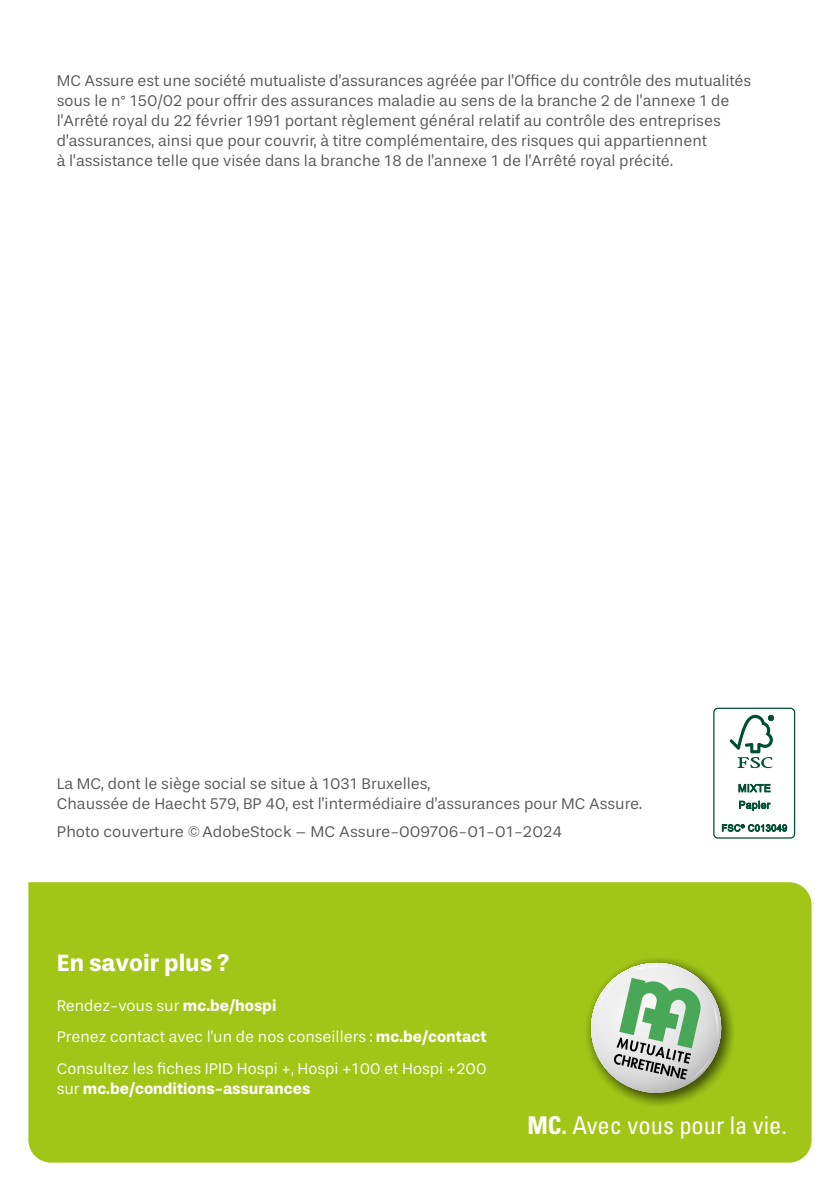
<style>
.page{position:relative;width:840px;height:1191px;background:#fff}
.page>*{position:absolute;margin:0;border:0;box-sizing:border-box;transform-origin:0 0}
.t1{font:condensed 24.4px "Univers LT Std";color:#fff}
.t2{font:700 24px "Stevie Sans";color:#fff}
.t3{font:16px/20px "Stevie Sans";color:#575756}
.t4{font:16px/31.4px "Stevie Sans";color:#fff}
.t5{font:700 16px "Stevie Sans";color:#fff}
.s1{font-weight:700}
.s2{font-weight:400}
</style>
<div class="page">
<div style="left:28px;top:882px;width:783px;height:280px;background:#a2c617"></div>
<div style="left:712px;top:707px;width:82px;height:131px;border:1px solid #004f30;border-radius:4px"></div>
<svg style="left:729px;top:715px;width:44px;height:53px"></svg>
<svg style="left:721px;top:824px;width:65px;height:7px"></svg>
<svg style="left:738px;top:784px;width:32px;height:8px"></svg>
<svg style="left:739px;top:800px;width:31px;height:11px"></svg>
<svg style="left:584px;top:956px;width:150px;height:151px;background:#96b716"></svg>
<svg style="left:591px;top:963px;width:129px;height:129px;background:#aac195"></svg>
<p class="t3" style="left:57px;top:70px;width:695px">MC Assure est une société mutualiste d’assurances agréée par l’Office du contrôle des mutualités sous le n° 150/02 pour offrir des assurances maladie au sens de la branche 2 de l’annexe 1 de l’Arrêté royal du 22 février 1991 portant règlement général relatif au contrôle des entreprises d’assurances, ainsi que pour couvrir, à titre complémentaire, des risques qui appartiennent<br>à l’assistance telle que visée dans la branche 18 de l’annexe 1 de l’Arrêté royal précité.</p>
<p class="t3" style="left:57px;top:773px;width:586px">La MC, dont le siège social se situe à 1031 Bruxelles,<br>Chaussée de Haecht 579, BP 40, est l’intermédiaire d’assurances pour MC Assure.</p>
<p class="t3" style="left:57px;top:822px;width:506px">Photo couverture ©AdobeStock – MC Assure-009706-01-01-2024</p>
<h2 class="t2" style="left:57px;top:948px;width:174px">En savoir plus ?</h2>
<p class="t4" style="left:57px;top:989px;width:431px">Rendez-vous sur <span class="s1">mc.be/hospi<br></span>Prenez contact avec l'un de nos conseillers : <span class="s1">mc.be/contact<br></span>Consultez les fiches IPID Hospi +, Hospi +100 et Hospi +200</p>
<p class="t5" style="left:57px;top:1078px;width:255px"><span class="s2">sur</span> mc.be/conditions-assurances</p>
<h1 class="t1" style="left:527px;top:1110px;width:261px"><span class="s1">MC.</span> Avec vous pour la vie.</h1>
</div>
